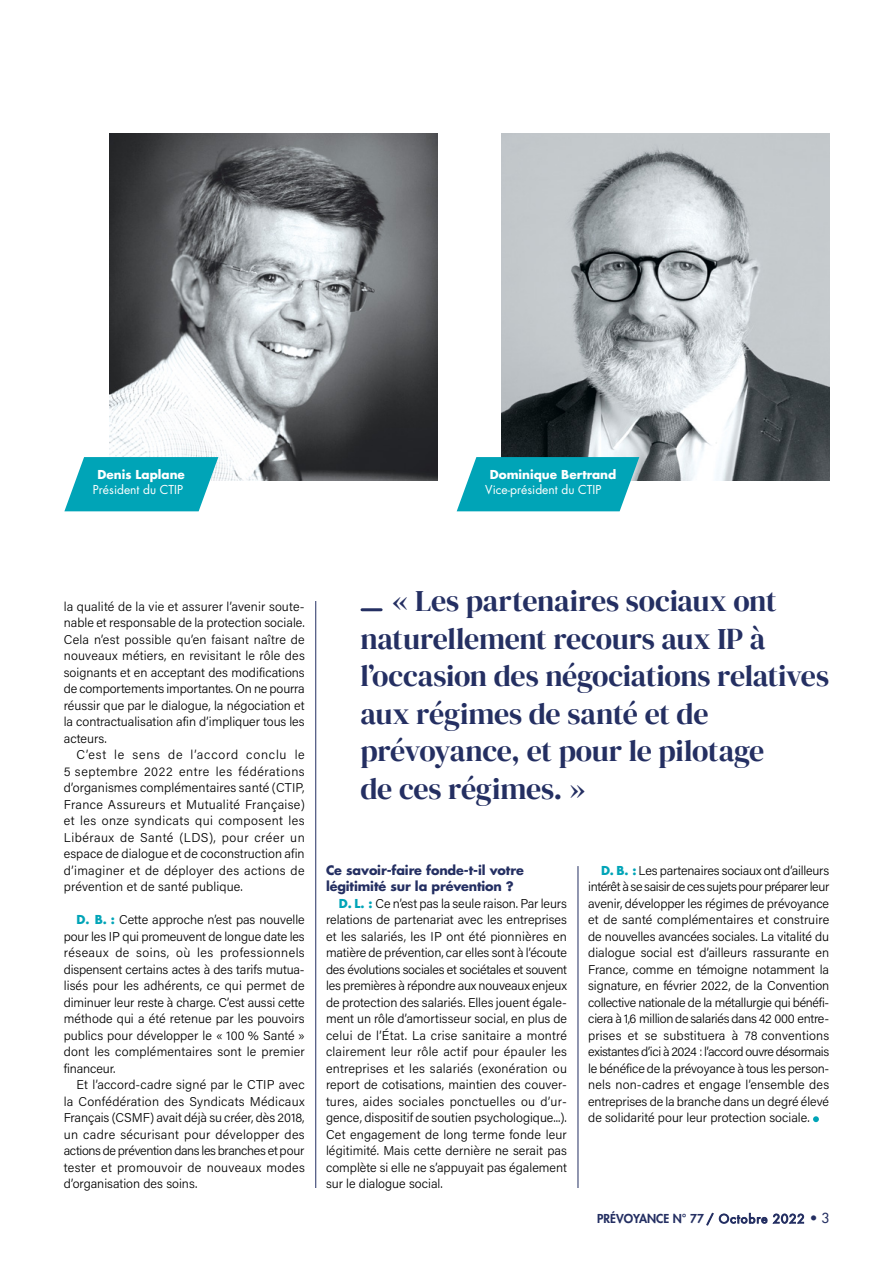
<style>
.page{position:relative;width:893px;height:1263px;background:#fff}
.page>*{position:absolute;margin:0;border:0;box-sizing:border-box;transform-origin:0 0}
.t1{font:30px/37.5px "DM Serif Display";letter-spacing:-.015em;color:#242f62}
.t2{font:300 12.75px/16.5px "Acumin Pro";color:#000;text-align:justify}
.t3{font:700 12.75px/16.5px "Futura Std";letter-spacing:-.01em;color:#242f62}
.t4{font:12px "Futura Std";color:#fff}
.t5{font:700 12px "Futura Std";color:#fff}
.t6{font:800 12px "Futura Std";color:#242f62}
.s1{font-family:"Futura Std";font-weight:700;font-size:12px;color:#00a4b7}
.s2{font-weight:400}
.s3{font-weight:500;font-size:13.5px}
</style>
<div class="page">
<img style="left:501px;top:134px;width:328px;height:346px">
<img style="left:109px;top:134px;width:328px;height:346px">
<hr style="left:315px;top:601px;width:1px;height:587px;background:#242f62">
<hr style="left:578px;top:866px;width:1px;height:322px;background:#242f62">
<hr style="left:362px;top:608px;width:19px;height:3px;background:#242f62">
<svg style="left:813px;top:1116px;width:6px;height:6px"></svg>
<svg style="left:457px;top:457px;width:182px;height:54px;background:#1aacbd"></svg>
<svg style="left:64px;top:457px;width:154px;height:54px;background:#20afc0"></svg>
<p class="t5" style="left:97px;top:467px;width:89px">Denis Laplane</p>
<p class="t4" style="left:93px;top:482px;width:92px">Président du CTIP</p>
<p class="t5" style="left:490px;top:467px;width:128px">Dominique Bertrand</p>
<p class="t4" style="left:485px;top:482px;width:118px">Vice-président du CTIP</p>
<p class="t2" style="left:64px;top:597px;width:243px">la qualité de la vie et assurer l’avenir soute&shy;nable et responsable de la protection sociale.<br>Cela n’est possible qu’en faisant naître de nouveaux métiers, en revisitant le rôle des soignants et en acceptant des modifications de comportements importantes. On ne pourra réussir que par le dialogue, la négociation et la contractualisation afin d’impliquer tous les acteurs.</p>
<p class="t2" style="left:64px;top:746px;width:243px;text-indent:13px">C’est le sens de l’accord conclu le 5 septembre 2022 entre les fédérations d’organismes complémentaires santé (CTIP, France Assureurs et Mutualité Française) et les onze syndicats qui composent les Libéraux de Santé (LDS), pour créer un espace de dialogue et de coconstruction afin d’imaginer et de déployer des actions de prévention et de santé publique.</p>
<p class="t2" style="left:64px;top:911px;width:242px;text-indent:13px"><span class="s1">D. B. :</span> Cette approche n’est pas nouvelle pour les IP qui promeuvent de longue date les réseaux de soins, où les professionnels dispensent certains actes à des tarifs mutua&shy;lisés pour les adhérents, ce qui permet de diminuer leur reste à charge. C’est aussi cette méthode qui a été retenue par les pouvoirs publics pour développer le « 100 % Santé » dont les complémentaires sont le premier financeur.</p>
<p class="t2" style="left:64px;top:1076px;width:243px;text-indent:13px">Et l’accord-cadre signé par le CTIP avec la Confédération des Syndicats Médicaux Français (CSMF) avait déjà su créer, dès 2018, un cadre sécurisant pour développer des actions de prévention dans les branches et pour tester et promouvoir de nouveaux modes d’organisation des soins.</p>
<h1 class="t1" style="left:360px;top:583px;width:470px;text-indent:32px">« Les partenaires sociaux ont naturellement recours aux IP à l’occasion des négociations relatives aux régimes de santé et de prévoyance, et pour le pilotage<br>de ces régimes. »</h1>
<p class="t3" style="left:326px;top:861px;width:199px">Ce savoir-faire fonde-t-il votre légitimité sur la prévention ?</p>
<p class="t2" style="left:326px;top:894px;width:243px;text-indent:13px"><span class="s1">D. L. :</span> Ce n’est pas la seule raison. Par leurs relations de partenariat avec les entreprises et les salariés, les IP ont été pionnières en matière de prévention, car elles sont à l’écoute des évolutions sociales et sociétales et souvent les premières à répondre aux nouveaux enjeux de protection des salariés. Elles jouent égale&shy;ment un rôle d’amortisseur social, en plus de celui de l’État. La crise sanitaire a montré clairement leur rôle actif pour épauler les entreprises et les salariés (exonération ou report de cotisations, maintien des couver&shy;tures, aides sociales ponctuelles ou d’ur&shy;gence, dispositif de soutien psychologique...).<br>Cet engagement de long terme fonde leur légitimité. Mais cette dernière ne serait pas complète si elle ne s’appuyait pas également sur le dialogue social.</p>
<p class="t2" style="left:588px;top:861px;width:243px;text-indent:13px"><span class="s1">D. B. :</span> Les partenaires sociaux ont d’ailleurs intérêt à se saisir de ces sujets pour préparer leur avenir, développer les régimes de prévoyance et de santé complémentaires et construire de nouvelles avancées sociales. La vitalité du dialogue social est d’ailleurs rassurante en France, comme en témoigne notamment la signature, en février 2022, de la Convention collective nationale de la métallurgie qui bénéfi&shy;ciera à 1,6 million de salariés dans 42 000 entre&shy;prises et se substituera à 78 conventions existantes d’ici à 2024 : l’accord ouvre désormais le bénéfice de la prévoyance à tous les person&shy;nels non-cadres et engage l’ensemble des entreprises de la branche dans un degré élevé de solidarité pour leur protection sociale.</p>
<p class="t6" style="left:597px;top:1211px;width:233px">PRÉVOYANCE N° 77 <span class="s2">/ Octobre 2022</span> <span class="s3">• 3</span></p>
</div>
